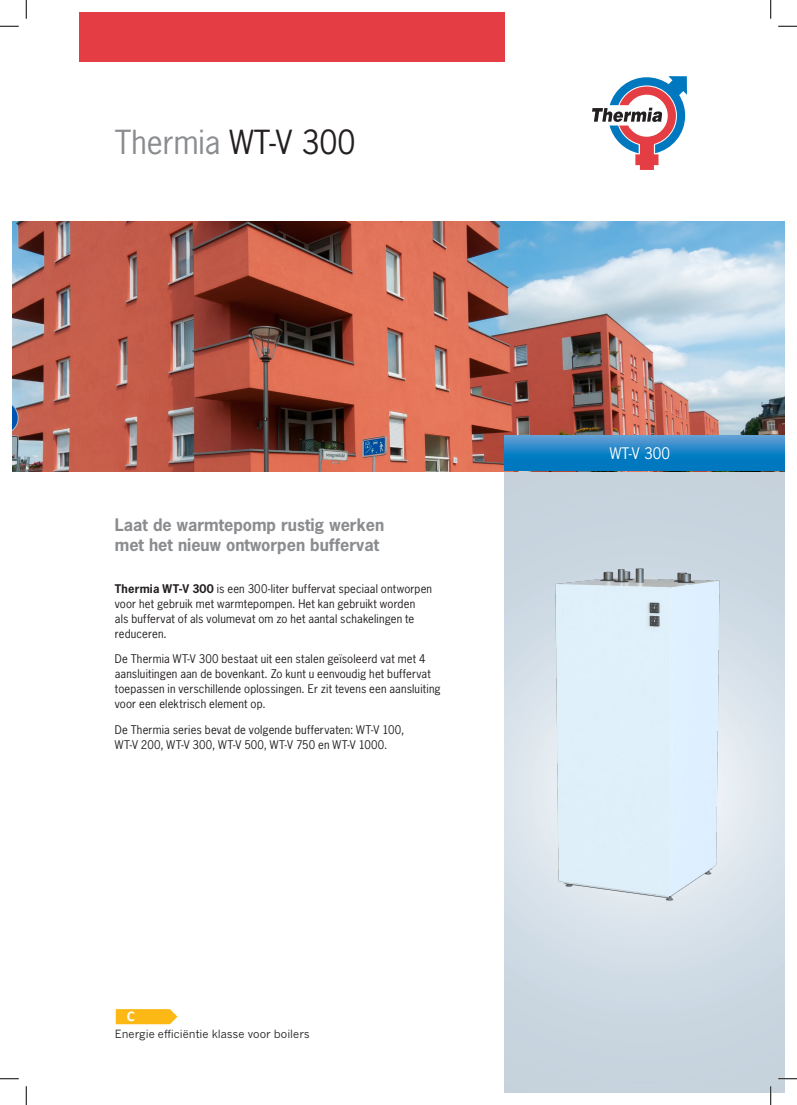
<style>
.page{position:relative;width:797px;height:1105px;background:#fff}
.page>*{position:absolute;margin:0;border:0;box-sizing:border-box;transform-origin:0 0}
.t1{font:31.25px "News Gothic Std";color:#8a8c8f}
.Rubbe_datablad{font:700 16.25px "News Gothic Std";color:#8a8c8f}
.t2{font:15px "News Gothic Std";color:#fff}
.t3{font:700 14.88px "Calibri";color:#fff}
.Brödtext{font:11.25px/15px "News Gothic Std";letter-spacing:.015em;color:#231f20}
.Brödtext-2{font:11.25px "News Gothic MT Pro";letter-spacing:.005em;color:#231f20}
.s1{color:#231f20}
.s2{font-weight:700}
</style>
<div class="page">
<div style="left:79px;top:12px;width:426px;height:50px;background:#e43e44"></div>
<svg style="left:592px;top:76px;width:95px;height:94px"></svg>
<img style="left:505px;top:471px;width:279px;height:622px">
<img style="left:12px;top:221px;width:773px;height:250px">
<div style="left:505px;top:436px;width:280px;height:35px;background:#0078c0"></div>
<svg style="left:505px;top:436px;width:280px;height:18px;background:#3a8fcd"></svg>
<svg style="left:610px;top:448px;width:60px;height:6px"></svg>
<img style="left:504px;top:537px;width:274px;height:392px">
<svg style="left:116px;top:1009px;width:61px;height:15px"></svg>
<svg style="left:0;top:25px;width:19px;height:2px"></svg>
<svg style="left:778px;top:25px;width:19px;height:2px"></svg>
<svg style="left:0;top:1078px;width:19px;height:1px"></svg>
<svg style="left:778px;top:1078px;width:19px;height:1px"></svg>
<svg style="left:25px;top:0;width:2px;height:19px"></svg>
<svg style="left:25px;top:1086px;width:2px;height:19px"></svg>
<svg style="left:770px;top:0;width:1px;height:19px"></svg>
<svg style="left:770px;top:1086px;width:1px;height:19px"></svg>
<p class="t1" style="left:115px;top:122px;width:242px">Thermia <span class="s1">WT-V 300</span></p>
<p class="Rubbe_datablad" style="left:115px;top:515px;width:271px">Laat de warmtepomp rustig werken</p>
<p class="Rubbe_datablad" style="left:115px;top:535px;width:266px">met het nieuw ontworpen buffervat</p>
<p class="Brödtext" style="left:115px;top:581px;width:319px"><span class="s2">Thermia WT-V 300</span> is een 300-liter buffervat speciaal ontworpen voor het gebruik met warmtepompen. Het kan gebruikt worden<br>als buffervat of als volumevat om zo het aantal schakelingen te reduceren.</p>
<p class="Brödtext" style="left:115px;top:652px;width:327px">De Thermia WT-V 300 bestaat uit een stalen geïsoleerd vat met 4 aansluitingen aan de bovenkant. Zo kunt u eenvoudig het buffervat toepassen in verschillende oplossingen. Er zit tevens een aansluiting voor een elektrisch element op.</p>
<p class="Brödtext" style="left:115px;top:722px;width:291px">De Thermia series bevat de volgende buffervaten: WT-V 100,<br>WT-V 200, WT-V 300, WT-V 500, WT-V 750 en WT-V 1000.</p>
<h3 class="t3" style="left:127px;top:1007px;width:9px">C</h3>
<p class="Brödtext-2" style="left:115px;top:1027px;width:196px">Energie efficiëntie klasse voor boilers</p>
<p class="t2" style="left:609px;top:444px;width:62px">WT-V 300</p>
</div>
